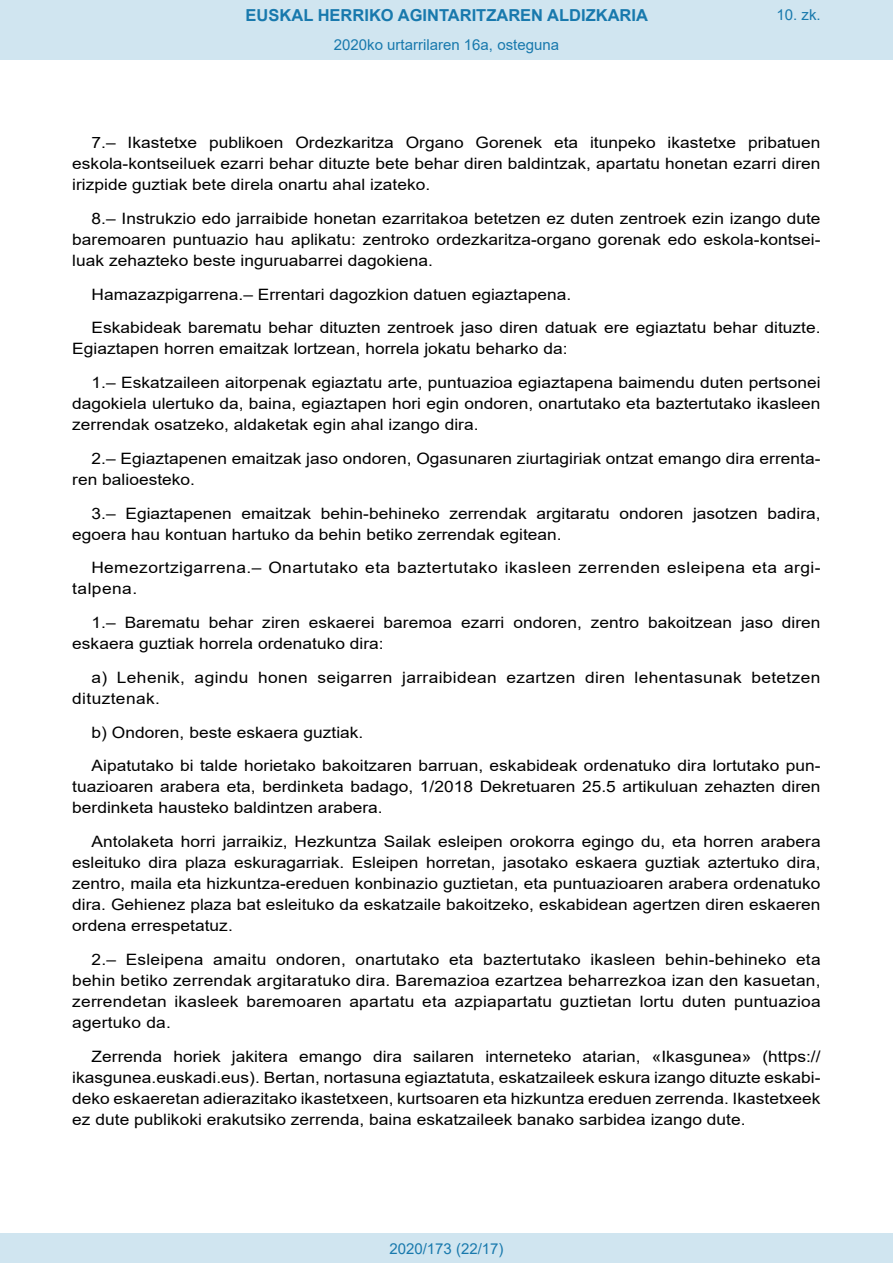
<style>
.page{position:relative;width:893px;height:1263px;background:#fff}
.page>*{position:absolute;margin:0;border:0;box-sizing:border-box;transform-origin:0 0}
.t1{font:700 16.5px "Arial";color:#1879ad}
.BOPVDetalle{font:15.6px/21px "Arial";color:#000;text-align:justify;scale:1.11 1}
.BOPVDetalle-2{font:15.6px/21px "Arial";letter-spacing:.025em;color:#000;scale:1.11 1}
.BOPVDetalle-3{font:15.6px/21px "Arial";letter-spacing:.02em;color:#000;scale:1.11 1}
.Paginacion_Centro{font:15px "Arial";color:#1879ad}
</style>
<div class="page">
<div style="left:0;top:0;width:893px;height:60px;background:#d0e5f0"></div>
<div style="left:0;top:1233px;width:893px;height:30px;background:#d0e5f0"></div>
<p class="t1" style="left:246px;top:3px;width:404px">EUSKAL HERRIKO AGINTARITZAREN ALDIZKARIA</p>
<p class="Paginacion_Centro" style="left:334px;top:35px;width:227px">2020ko urtarrilaren 16a, osteguna</p>
<p class="Paginacion_Centro" style="left:776px;top:5px;width:46px">10. zk.</p>
<p class="BOPVDetalle" style="left:72px;top:132px;width:676px;text-indent:19px">7.– Ikastetxe publikoen Ordezkaritza Organo Gorenek eta itunpeko ikastetxe pribatuen eskola-kontseiluek ezarri behar dituzte bete behar diren baldintzak, apartatu honetan ezarri diren irizpide guztiak bete direla onartu ahal izateko.</p>
<p class="BOPVDetalle" style="left:72px;top:208px;width:676px;text-indent:19px">8.– Instrukzio edo jarraibide honetan ezarritakoa betetzen ez duten zentroek ezin izango dute baremoaren puntuazio hau aplikatu: zentroko ordezkaritza-organo gorenak edo eskola-kontsei&shy;luak zehazteko beste inguruabarrei dagokiena.</p>
<p class="BOPVDetalle" style="left:92px;top:284px;width:434px">Hamazazpigarrena.– Errentari dagozkion datuen egiaztapena.</p>
<p class="BOPVDetalle" style="left:72px;top:317px;width:676px;text-indent:19px">Eskabideak barematu behar dituzten zentroek jaso diren datuak ere egiaztatu behar dituzte.<br>Egiaztapen horren emaitzak lortzean, horrela jokatu beharko da:</p>
<p class="BOPVDetalle" style="left:72px;top:372px;width:676px;text-indent:19px">1.– Eskatzaileen aitorpenak egiaztatu arte, puntuazioa egiaztapena baimendu duten pertsonei dagokiela ulertuko da, baina, egiaztapen hori egin ondoren, onartutako eta baztertutako ikasleen zerrendak osatzeko, aldaketak egin ahal izango dira.</p>
<p class="BOPVDetalle" style="left:72px;top:448px;width:676px;text-indent:19px">2.– Egiaztapenen emaitzak jaso ondoren, Ogasunaren ziurtagiriak ontzat emango dira errenta&shy;ren balioesteko.</p>
<p class="BOPVDetalle" style="left:72px;top:503px;width:676px;text-indent:19px">3.– Egiaztapenen emaitzak behin-behineko zerrendak argitaratu ondoren jasotzen badira, egoera hau kontuan hartuko da behin betiko zerrendak egitean.</p>
<p class="BOPVDetalle-2" style="left:72px;top:557px;width:676px;text-indent:19px">Hemezortzigarrena.– Onartutako eta baztertutako ikasleen zerrenden esleipena eta argi&shy;talpena.</p>
<p class="BOPVDetalle" style="left:72px;top:612px;width:676px;text-indent:19px">1.– Barematu behar ziren eskaerei baremoa ezarri ondoren, zentro bakoitzean jaso diren eskaera guztiak horrela ordenatuko dira:</p>
<p class="BOPVDetalle-3" style="left:72px;top:667px;width:676px;text-indent:19px">a) Lehenik, agindu honen seigarren jarraibidean ezartzen diren lehentasunak betetzen dituztenak.</p>
<p class="BOPVDetalle" style="left:92px;top:722px;width:246px">b) Ondoren, beste eskaera guztiak.</p>
<p class="BOPVDetalle" style="left:72px;top:755px;width:676px;text-indent:19px">Aipatutako bi talde horietako bakoitzaren barruan, eskabideak ordenatuko dira lortutako pun&shy;tuazioaren arabera eta, berdinketa badago, 1/2018 Dekretuaren 25.5 artikuluan zehazten diren berdinketa hausteko baldintzen arabera.</p>
<p class="BOPVDetalle" style="left:72px;top:831px;width:676px;text-indent:19px">Antolaketa horri jarraikiz, Hezkuntza Sailak esleipen orokorra egingo du, eta horren arabera esleituko dira plaza eskuragarriak. Esleipen horretan, jasotako eskaera guztiak aztertuko dira, zentro, maila eta hizkuntza-ereduen konbinazio guztietan, eta puntuazioaren arabera ordenatuko dira. Gehienez plaza bat esleituko da eskatzaile bakoitzeko, eskabidean agertzen diren eskaeren ordena errespetatuz.</p>
<p class="BOPVDetalle" style="left:72px;top:949px;width:676px;text-indent:19px">2.– Esleipena amaitu ondoren, onartutako eta baztertutako ikasleen behin-behineko eta behin betiko zerrendak argitaratuko dira. Baremazioa ezartzea beharrezkoa izan den kasuetan, zerrendetan ikasleek baremoaren apartatu eta azpiapartatu guztietan lortu duten puntuazioa agertuko da.</p>
<p class="BOPVDetalle" style="left:72px;top:1046px;width:676px;text-indent:19px">Zerrenda horiek jakitera emango dira sailaren interneteko atarian, «Ikasgunea» (https:// ikasgunea.euskadi.eus). Bertan, nortasuna egiaztatuta, eskatzaileek eskura izango dituzte eskabi&shy;deko eskaeretan adierazitako ikastetxeen, kurtsoaren eta hizkuntza ereduen zerrenda. Ikastetxeek ez dute publikoki erakutsiko zerrenda, baina eskatzaileek banako sarbidea izango dute.</p>
<p class="Paginacion_Centro" style="left:389px;top:1238px;width:116px">2020/173 (22/17)</p>
</div>
